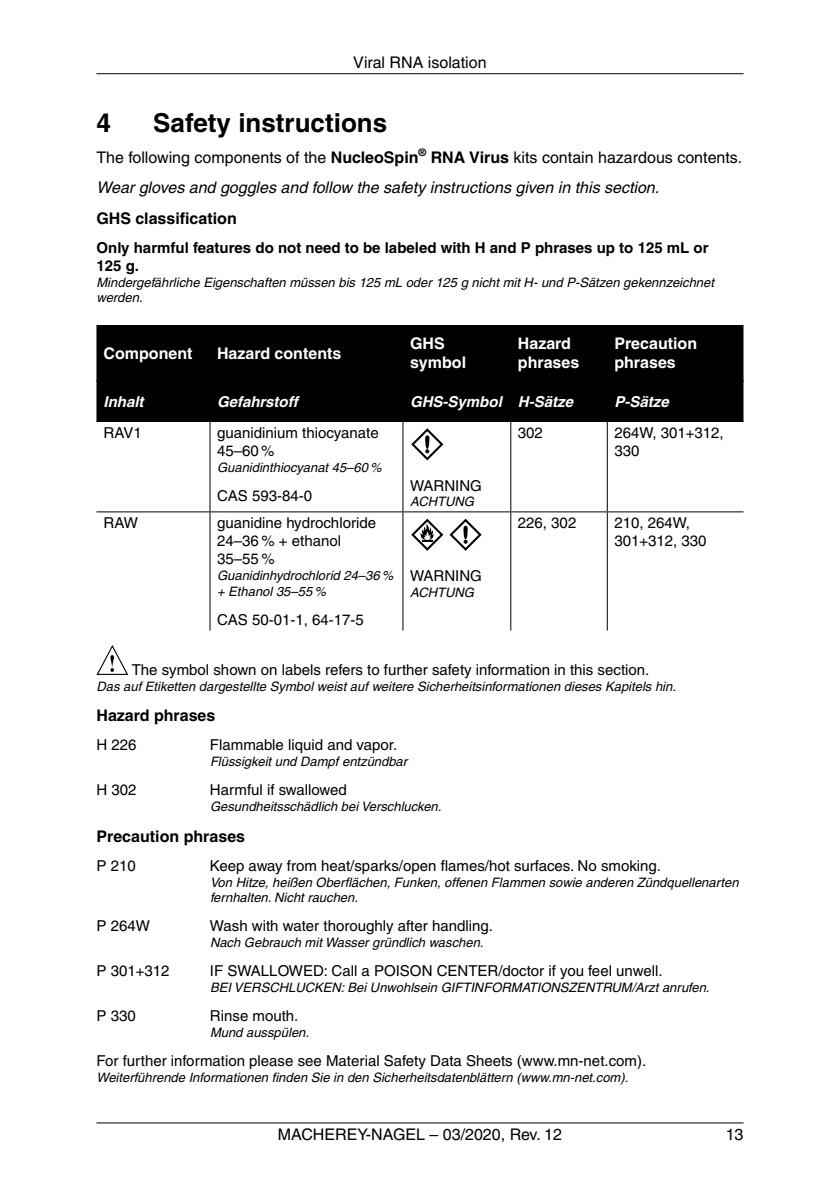
<style>
.page{position:relative;width:840px;height:1191px;background:#fff}
.page>*{position:absolute;margin:0;border:0;box-sizing:border-box;transform-origin:0 0}
.t1{font:700 26px "Helvetica LT Pro";color:#000}
.t2{font:italic 16px/30.6px "Helvetica LT Pro";color:#000}
.t3{font:700 16px/19.2px "Helvetica LT Pro";color:#fff}
.t4{font:16px "Helvetica LT Pro";color:#000}
.t5{font:700 16px "Helvetica LT Pro";color:#000}
.t6{font:15px/18px "Helvetica LT Pro";color:#000}
.t7{font:700 15px/18px "Helvetica LT Pro";color:#000}
.t8{font:italic 700 15px "Helvetica LT Pro";color:#fff}
.t9{font:italic 13px/15.6px "Helvetica LT Pro";color:#000}
.s1{font-style:normal}
.s2{font-weight:700;font-style:normal}
</style>
<div class="page">
<hr style="left:96px;top:1122px;width:647px;height:1px;background:#000">
<hr style="left:96px;top:73px;width:647px;height:1px;background:#000">
<div style="left:96px;top:325px;width:647px;height:96px;background:#000"></div>
<hr style="left:209px;top:325px;width:2px;height:55px;background:#000">
<hr style="left:402px;top:325px;width:2px;height:55px;background:#000">
<hr style="left:509px;top:325px;width:2px;height:55px;background:#000">
<hr style="left:606px;top:325px;width:2px;height:55px;background:#000">
<hr style="left:96px;top:380px;width:114px;height:2px;background:#000">
<hr style="left:210px;top:380px;width:193px;height:2px;background:#000">
<hr style="left:403px;top:380px;width:107px;height:2px;background:#000">
<hr style="left:510px;top:380px;width:97px;height:2px;background:#000">
<hr style="left:607px;top:380px;width:136px;height:2px;background:#000">
<hr style="left:209px;top:382px;width:1px;height:39px;background:#000">
<hr style="left:402px;top:382px;width:1px;height:39px;background:#000">
<hr style="left:510px;top:382px;width:1px;height:39px;background:#000">
<hr style="left:606px;top:382px;width:1px;height:39px;background:#000">
<hr style="left:96px;top:421px;width:114px;height:1px;background:#000">
<hr style="left:210px;top:421px;width:193px;height:1px;background:#000">
<hr style="left:209px;top:422px;width:1px;height:89px;background:#000">
<hr style="left:403px;top:421px;width:107px;height:1px;background:#000">
<hr style="left:402px;top:422px;width:1px;height:89px;background:#000">
<hr style="left:510px;top:421px;width:97px;height:1px;background:#000">
<hr style="left:510px;top:422px;width:1px;height:89px;background:#000">
<hr style="left:607px;top:421px;width:136px;height:1px;background:#000">
<hr style="left:606px;top:422px;width:1px;height:89px;background:#000">
<hr style="left:96px;top:511px;width:114px;height:1px;background:#000">
<hr style="left:210px;top:511px;width:193px;height:1px;background:#000">
<hr style="left:209px;top:512px;width:1px;height:118px;background:#000">
<hr style="left:403px;top:511px;width:107px;height:1px;background:#000">
<hr style="left:402px;top:512px;width:1px;height:118px;background:#000">
<hr style="left:510px;top:511px;width:97px;height:1px;background:#000">
<hr style="left:510px;top:512px;width:1px;height:118px;background:#000">
<hr style="left:607px;top:511px;width:136px;height:1px;background:#000">
<hr style="left:606px;top:512px;width:1px;height:118px;background:#000">
<svg style="left:411px;top:428px;width:32px;height:32px"></svg>
<svg style="left:425px;top:435px;width:4px;height:14px"></svg>
<svg style="left:411px;top:519px;width:32px;height:32px"></svg>
<svg style="left:449px;top:519px;width:32px;height:32px"></svg>
<svg style="left:463px;top:526px;width:4px;height:13px"></svg>
<svg style="left:96px;top:645px;width:32px;height:30px"></svg>
<p class="t4" style="left:353px;top:53px;width:135px">Viral RNA isolation</p>
<h1 class="t1" style="left:96px;top:107px;width:16px">4</h1>
<h1 class="t1" style="left:153px;top:107px;width:235px">Safety instructions</h1>
<p class="t2" style="left:96px;top:142px;width:646px"><span class="s1">The following components of the</span> <span class="s2">NucleoSpin</span><sup>®</sup> <span class="s2">RNA Virus</span> <span class="s1">kits contain hazardous contents.<br></span>Wear gloves and goggles and follow the safety instructions given in this section.</p>
<p class="t5" style="left:96px;top:208px;width:142px">GHS classification</p>
<p class="t7" style="left:96px;top:239px;width:613px">Only harmful features do not need to be labeled with H and P phrases up to 125 mL or<br>125 g.</p>
<p class="t9" style="left:96px;top:274px;width:618px">Mindergefährliche Eigenschaften müssen bis 125 mL oder 125 g nicht mit H- und P-Sätzen gekennzeichnet werden.</p>
<p class="t3" style="left:103px;top:343px;width:90px">Component</p>
<p class="t3" style="left:217px;top:343px;width:126px">Hazard contents</p>
<p class="t3" style="left:410px;top:334px;width:58px">GHS symbol</p>
<p class="t3" style="left:517px;top:334px;width:63px">Hazard phrases</p>
<p class="t3" style="left:614px;top:334px;width:84px">Precaution phrases</p>
<p class="t8" style="left:103px;top:392px;width:42px">Inhalt</p>
<p class="t8" style="left:217px;top:392px;width:82px">Gefahrstoff</p>
<p class="t8" style="left:410px;top:392px;width:164px">GHS-Symbol H-Sätze</p>
<p class="t8" style="left:614px;top:392px;width:56px">P-Sätze</p>
<p class="t6" style="left:103px;top:423px;width:40px">RAV1</p>
<p class="t6" style="left:217px;top:423px;width:163px">guanidinium thiocyanate<br>45–60 %</p>
<p class="t9" style="left:217px;top:459px;width:166px">Guanidinthiocyanat 45–60 %</p>
<p class="t6" style="left:217px;top:486px;width:97px">CAS 593‑84‑0</p>
<p class="t6" style="left:517px;top:423px;width:27px">302</p>
<p class="t6" style="left:614px;top:423px;width:111px">264W, 301+312,<br>330</p>
<p class="t6" style="left:410px;top:476px;width:73px">WARNING</p>
<p class="t9" style="left:410px;top:494px;width:65px">ACHTUNG</p>
<p class="t6" style="left:103px;top:514px;width:36px">RAW</p>
<p class="t6" style="left:217px;top:514px;width:161px">guanidine hydrochloride<br>24–36 % + ethanol<br>35–55 %</p>
<p class="t9" style="left:217px;top:567px;width:178px">Guanidinhydrochlorid 24–36 % + Ethanol 35–55 %</p>
<p class="t6" style="left:217px;top:610px;width:148px">CAS 50‑01‑1, 64‑17‑5</p>
<p class="t6" style="left:410px;top:566px;width:73px">WARNING</p>
<p class="t9" style="left:410px;top:584px;width:65px">ACHTUNG</p>
<p class="t6" style="left:517px;top:514px;width:60px">226, 302</p>
<p class="t6" style="left:614px;top:514px;width:94px">210, 264W,<br>301+312, 330</p>
<p class="t6" style="left:132px;top:660px;width:519px">The symbol shown on labels refers to further safety information in this section.</p>
<p class="t9" style="left:96px;top:678px;width:580px">Das auf Etiketten dargestellte Symbol weist auf weitere Sicherheitsinformationen dieses Kapitels hin.</p>
<p class="t5" style="left:96px;top:705px;width:120px">Hazard phrases</p>
<p class="t6" style="left:96px;top:736px;width:42px">H 226</p>
<p class="t6" style="left:210px;top:736px;width:188px">Flammable liquid and vapor.</p>
<p class="t9" style="left:210px;top:753px;width:198px">Flüssigkeit und Dampf entzündbar</p>
<p class="t6" style="left:96px;top:781px;width:42px">H 302</p>
<p class="t6" style="left:210px;top:781px;width:138px">Harmful if swallowed</p>
<p class="t9" style="left:210px;top:798px;width:233px">Gesundheitsschädlich bei Verschlucken.</p>
<p class="t5" style="left:96px;top:826px;width:150px">Precaution phrases</p>
<p class="t6" style="left:96px;top:856px;width:41px">P 210</p>
<p class="t6" style="left:210px;top:856px;width:452px">Keep away from heat/sparks/open flames/hot surfaces. No smoking.</p>
<p class="t9" style="left:210px;top:874px;width:530px">Von Hitze, heißen Oberflächen, Funken, offenen Flammen sowie anderen Zündquellenarten fernhalten. Nicht rauchen.</p>
<p class="t6" style="left:96px;top:917px;width:55px">P 264W</p>
<p class="t6" style="left:210px;top:917px;width:284px">Wash with water thoroughly after handling.</p>
<p class="t9" style="left:210px;top:934px;width:275px">Nach Gebrauch mit Wasser gründlich waschen.</p>
<p class="t6" style="left:96px;top:962px;width:74px">P 301+312</p>
<p class="t6" style="left:210px;top:962px;width:454px">IF SWALLOWED: Call a POISON CENTER/doctor if you feel unwell.</p>
<p class="t9" style="left:210px;top:979px;width:501px">BEI VERSCHLUCKEN: Bei Unwohlsein GIFTINFORMATIONSZENTRUM/Arzt anrufen.</p>
<p class="t6" style="left:96px;top:1007px;width:41px">P 330</p>
<p class="t6" style="left:210px;top:1007px;width:90px">Rinse mouth.</p>
<p class="t9" style="left:210px;top:1024px;width:100px">Mund ausspülen.</p>
<p class="t6" style="left:96px;top:1052px;width:551px">For further information please see Material Safety Data Sheets (www.mn‑net.com).</p>
<p class="t9" style="left:96px;top:1069px;width:533px">Weiterführende Informationen finden Sie in den Sicherheitsdatenblättern (www.mn‑net.com).</p>
<p class="t4" style="left:278px;top:1125px;width:285px">MACHEREY-NAGEL – 03/2020, Rev. 12</p>
<p class="t4" style="left:725px;top:1125px;width:19px">13</p>
</div>
